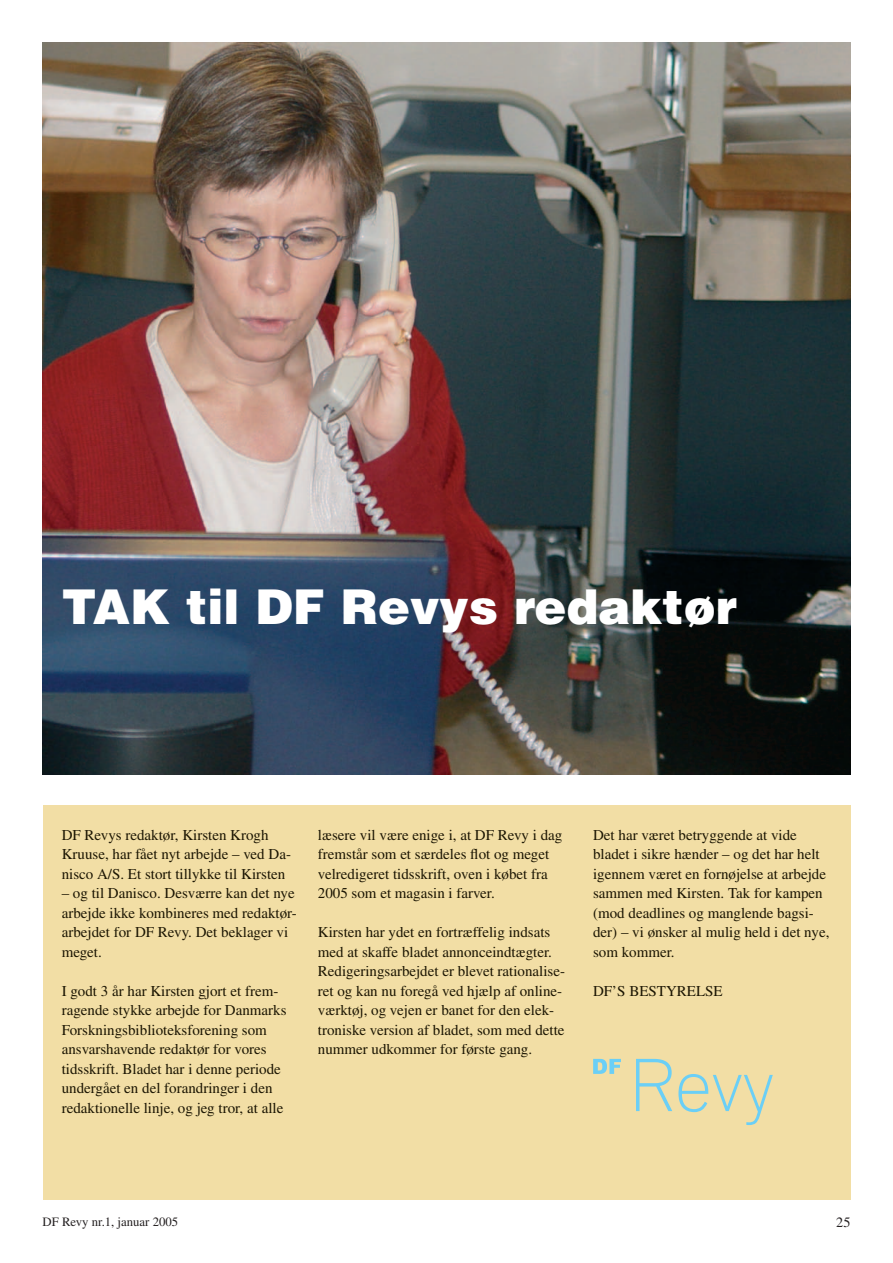
<style>
.page{position:relative;width:893px;height:1263px;background:#fff}
.page>*{position:absolute;margin:0;border:0;box-sizing:border-box;transform-origin:0 0}
.t1{font:900 48px "Helvetica";color:#fff}
.t2{font:15px/19.5px "Times";color:#1b1502}
.t3{font:14.25px "Times";color:#231f20}
.t4{font:12.75px "Times";color:#231f20}
</style>
<div class="page">
<div style="left:43px;top:805px;width:807px;height:394px;background:#f2dea5"></div>
<img style="left:43px;top:43px;width:807px;height:731px">
<svg style="left:636px;top:1059px;width:137px;height:66px"></svg>
<svg style="left:593px;top:1059px;width:28px;height:15px"></svg>
<h1 class="t1" style="left:62px;top:575px;width:677px">TAK til DF Revys redaktør</h1>
<p class="t2" style="left:62px;top:825px;width:231px">DF Revys redaktør, Kirsten Krogh<br>Kruuse, har fået nyt arbejde – ved Da&shy;nisco A/S. Et stort tillykke til Kirsten</p>
<p class="t2" style="left:62px;top:883px;width:237px">– og til Danisco. Desværre kan det nye arbejde ikke kombineres med redaktør&shy;arbejdet for DF Revy. Det beklager vi meget.</p>
<p class="t2" style="left:62px;top:981px;width:226px">I godt 3 år har Kirsten gjort et frem&shy;ragende stykke arbejde for Danmarks Forskningsbiblioteksforening som ansvarshavende redaktør for vores tidsskrift. Bladet har i denne periode undergået en del forandringer i den redaktionelle linje, og jeg tror, at alle</p>
<p class="t2" style="left:318px;top:825px;width:246px">læsere vil være enige i, at DF Revy i dag fremstår som et særdeles flot og meget velredigeret tidsskrift, oven i købet fra 2005 som et magasin i farver.</p>
<p class="t2" style="left:318px;top:922px;width:249px">Kirsten har ydet en fortræffelig indsats med at skaffe bladet annonceindtægter.<br>Redigeringsarbejdet er blevet rationalise&shy;ret og kan nu foregå ved hjælp af online&shy;værktøj, og vejen er banet for den elek&shy;troniske version af bladet, som med dette nummer udkommer for første gang.</p>
<p class="t2" style="left:593px;top:825px;width:238px">Det har været betryggende at vide bladet i sikre hænder – og det har helt igennem været en fornøjelse at arbejde sammen med Kirsten. Tak for kampen (mod deadlines og manglende bagsi&shy;der) – vi ønsker al mulig held i det nye, som kommer.</p>
<p class="t2" style="left:593px;top:981px;width:131px">DF’S BESTYRELSE</p>
<p class="t4" style="left:43px;top:1215px;width:137px">DF Revy nr.1, januar 2005</p>
<p class="t3" style="left:836px;top:1214px;width:16px">25</p>
</div>
